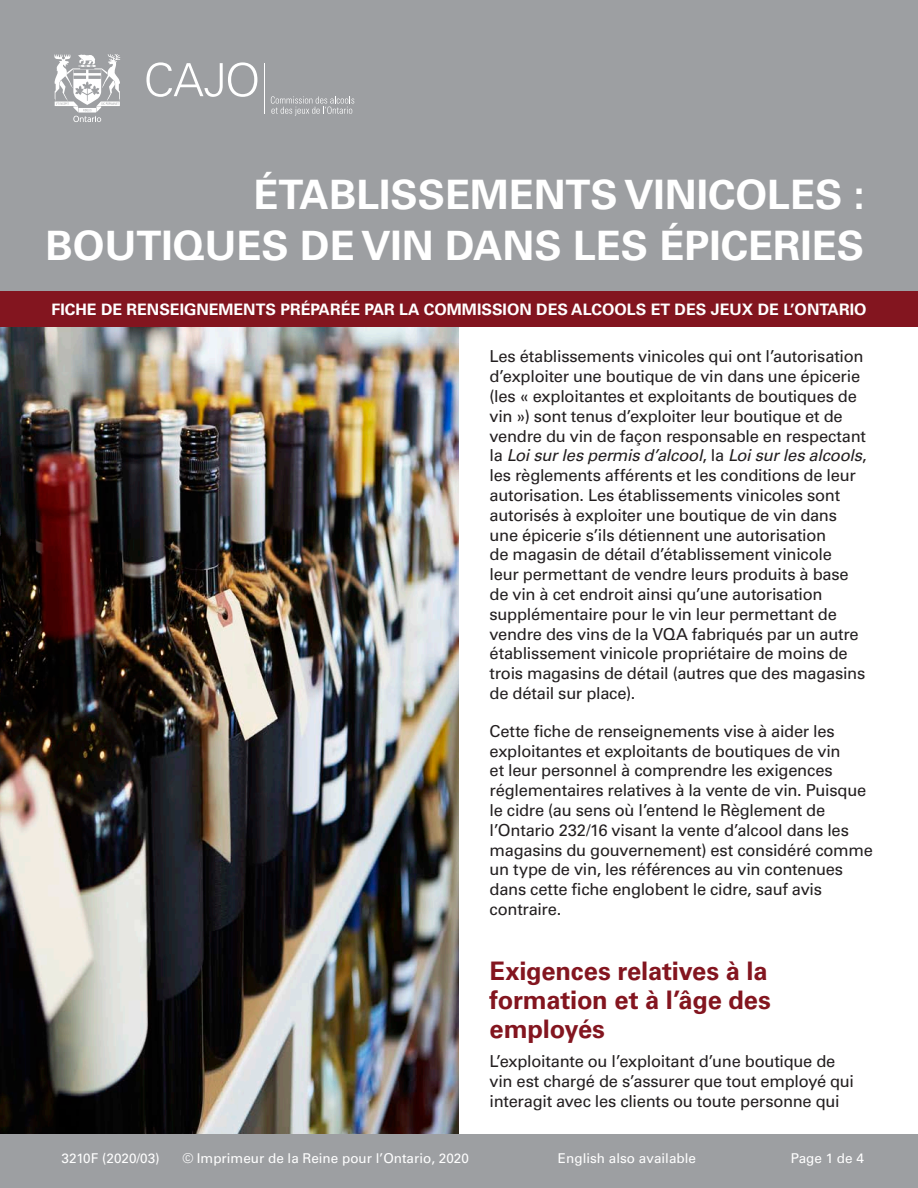
<style>
.page{position:relative;width:918px;height:1188px;background:#fff}
.page>*{position:absolute;margin:0;border:0;box-sizing:border-box;transform-origin:0 0}
.t1{font:700 40.5px/51px "Univers LT Std";color:#fff;text-align:right}
.t2{font:700 25.5px/29.1px "Univers LT Std";letter-spacing:-.01em;color:#83151f}
.bodytext{font:16.5px/19.8px "Univers LT Std";letter-spacing:-.015em;color:#231f20}
.t3{font:700 15.75px "Univers LT Std";color:#fff}
.t4{font:13.5px "Univers LT Std";color:#fff}
.s1{font-style:italic}
</style>
<div class="page">
<img style="left:0;top:327px;width:459px;height:807px">
<div style="left:0;top:1134px;width:918px;height:54px;background:#9d9fa2"></div>
<div style="left:0;top:0;width:918px;height:307px;background:#9d9fa2"></div>
<div style="left:0;top:291px;width:918px;height:36px;background:#83151f"></div>
<svg style="left:54px;top:54px;width:66px;height:68px"></svg>
<svg style="left:146px;top:62px;width:111px;height:35px"></svg>
<hr style="left:264px;top:63px;width:1px;height:51px;background:#fff">
<svg style="left:271px;top:96px;width:83px;height:20px"></svg>
<h1 class="t1" style="left:46px;top:169px;width:821px">ÉTABLISSEMENTS VINICOLES :<br>BOUTIQUES DE VIN DANS LES ÉPICERIES</h1>
<p class="t3" style="left:52px;top:300px;width:816px">FICHE DE RENSEIGNEMENTS PRÉPARÉE PAR LA COMMISSION DES ALCOOLS ET DES JEUX DE L’ONTARIO</p>
<p class="bodytext" style="left:490px;top:347px;width:379px">Les établissements vinicoles qui ont l’autorisation d’exploiter une boutique de vin dans une épicerie (les « exploitantes et exploitants de boutiques de vin ») sont tenus d’exploiter leur boutique et de vendre du vin de façon responsable en respectant la <span class="s1">Loi sur les permis d’alcool</span>, la <span class="s1">Loi sur les alcools</span>, les règlements afférents et les conditions de leur autorisation. Les établissements vinicoles sont autorisés à exploiter une boutique de vin dans une épicerie s’ils détiennent une autorisation<br>de magasin de détail d’établissement vinicole<br>leur permettant de vendre leurs produits à base de vin à cet endroit ainsi qu’une autorisation supplémentaire pour le vin leur permettant de vendre des vins de la VQA fabriqués par un autre établissement vinicole propriétaire de moins de trois magasins de détail (autres que des magasins de détail sur place).</p>
<p class="bodytext" style="left:490px;top:721px;width:385px">Cette fiche de renseignements vise à aider les exploitantes et exploitants de boutiques de vin<br>et leur personnel à comprendre les exigences réglementaires relatives à la vente de vin. Puisque le cidre (au sens où l’entend le Règlement de l’Ontario 232/16 visant la vente d’alcool dans les magasins du gouvernement) est considéré comme un type de vin, les références au vin contenues dans cette fiche englobent le cidre, sauf avis contraire.</p>
<h2 class="t2" style="left:490px;top:957px;width:283px">Exigences relatives à la formation et à l’âge des employés</h2>
<p class="bodytext" style="left:490px;top:1051px;width:366px">L’exploitante ou l’exploitant d’une boutique de vin est chargé de s’assurer que tout employé qui interagit avec les clients ou toute personne qui</p>
<p class="t4" style="left:62px;top:1150px;width:100px">3210F (2020/03)</p>
<p class="t4" style="left:182px;top:1150px;width:288px">© Imprimeur de la Reine pour l’Ontario, 2020</p>
<p class="t4" style="left:558px;top:1150px;width:140px">English also available</p>
<p class="t4" style="left:791px;top:1150px;width:75px">Page 1 de 4</p>
</div>
